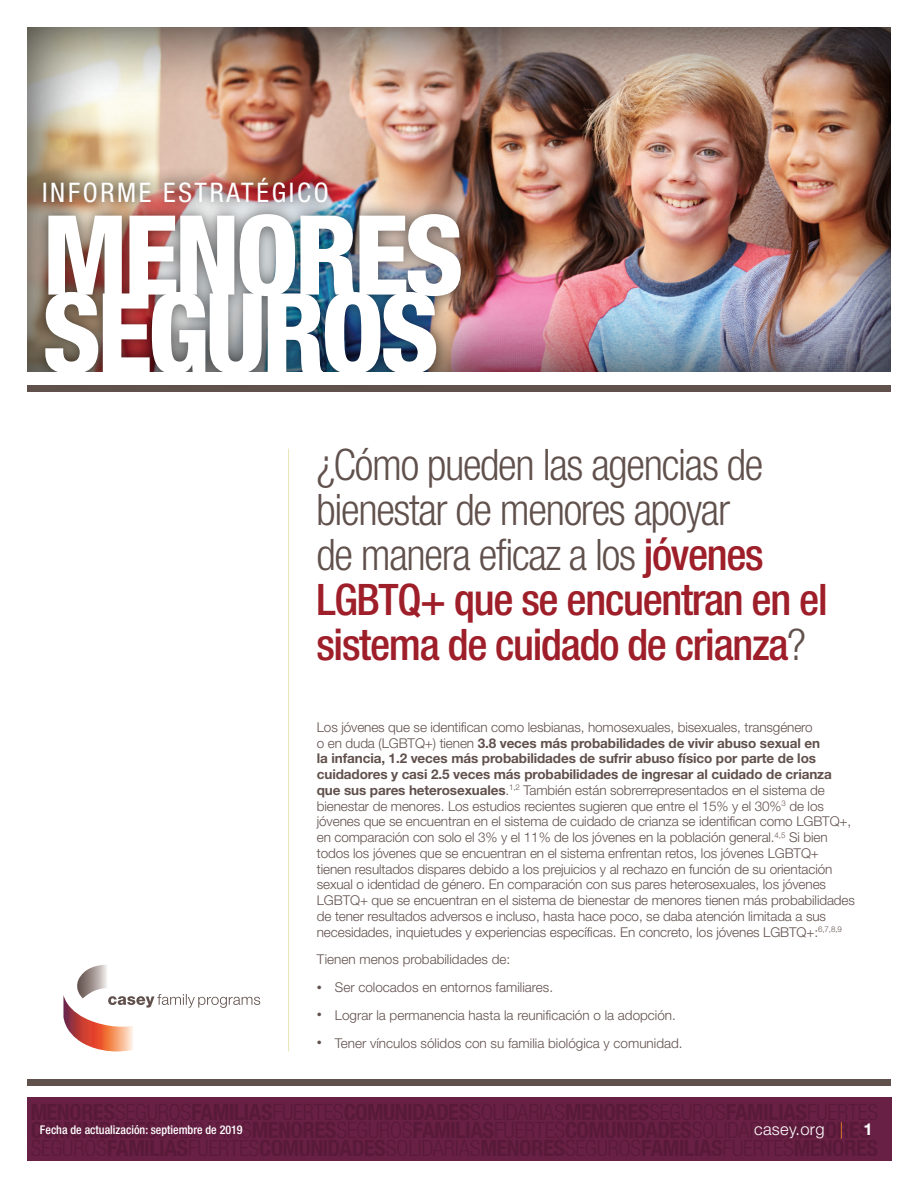
<style>
.page{position:relative;width:918px;height:1188px;background:#fff}
.page>*{position:absolute;margin:0;border:0;box-sizing:border-box;transform-origin:0 0}
.t1{font:800 condensed 110.55px/77.8px "Helvetica Neue LT Std";letter-spacing:-.04em;color:#fff}
.body{font:300 condensed 43.5px/45px "Helvetica Neue LT Std";letter-spacing:-.03em;color:#61514d}
.t2{font:condensed 27px "Helvetica Neue LT Std";letter-spacing:.1em;color:#fff}
.t3{font:300 16.5px "Helvetica Neue LT Std";letter-spacing:.02em;color:#fff}
.body-2{font:300 13.5px/15.8px "Helvetica Neue LT Std";letter-spacing:-.01em;color:#61514d}
.t4{font:500 condensed 12px "Helvetica Neue LT Std";color:#fff}
.s1{font-weight:500;color:#9e1f29}
.s2{font-weight:700}
.s3{font-size:10.2px}
.s4{color:#f18a21}
</style>
<div class="page">
<div style="left:27px;top:1098px;width:864px;height:63px;background:#692045"></div>
<div style="left:27px;top:1079px;width:864px;height:7px;background:#61514d"></div>
<div style="left:26px;top:27px;width:865px;height:347px;background:#000;opacity:.75"></div>
<div style="left:27px;top:385px;width:864px;height:7px;background:#61514d"></div>
<hr style="left:288px;top:449px;width:1px;height:602px;background:#e9e7b7">
<svg style="left:63px;top:965px;width:197px;height:87px"></svg>
<div style="left:28px;top:163px;width:448px;height:227px;background:#000;opacity:.6"></div>
<div style="left:27px;top:373px;width:864px;height:12px;background:#fff"></div>
<p class="t2" style="left:42px;top:177px;width:288px">INFORME ESTRATÉGICO</p>
<p class="t1" style="left:42px;top:214px;width:423px">MENORES<br>SEGUROS</p>
<p class="body" style="left:316px;top:442px;width:513px">¿Cómo pueden las agencias de bienestar de menores apoyar<br>de manera eficaz a los <span class="s1">jóvenes<br>LGBTQ+ que se encuentran en el sistema de cuidado de crianza</span>?</p>
<p class="t4" style="left:40px;top:1122px;width:204px">Fecha de actualización: septiembre de 2019</p>
<p class="body-2" style="left:317px;top:719px;width:540px">Los jóvenes que se identifican como lesbianas, homosexuales, bisexuales, transgénero<br>o en duda (LGBTQ+) tienen <span class="s2">3.8 veces más probabilidades de vivir abuso sexual en<br>la infancia, 1.2 veces más probabilidades de sufrir abuso físico por parte de los cuidadores y casi 2.5 veces más probabilidades de ingresar al cuidado de crianza que sus pares heterosexuales</span>.<sup>1,2</sup> También están sobrerrepresentados en el sistema de bienestar de menores. Los estudios recientes sugieren que entre el 15% y el 30%<sup>3</sup> de los jóvenes que se encuentran en el sistema de cuidado de crianza se identifican como LGBTQ+, en comparación con solo el 3% y el 11% de los jóvenes en la población general.<sup>4,5</sup> Si bien todos los jóvenes que se encuentran en el sistema enfrentan retos, los jóvenes LGBTQ+ tienen resultados dispares debido a los prejuicios y al rechazo en función de su orientación sexual o identidad de género. En comparación con sus pares heterosexuales, los jóvenes LGBTQ+ que se encuentran en el sistema de bienestar de menores tienen más probabilidades de tener resultados adversos e incluso, hasta hace poco, se daba atención limitada a sus necesidades, inquietudes y experiencias específicas. En concreto, los jóvenes LGBTQ+:<sup>6,7,8,9</sup></p>
<p class="body-2" style="left:317px;top:951px;width:195px">Tienen menos probabilidades de:</p>
<p class="body-2" style="left:317px;top:979px;width:238px"><span class="s3">•</span> Ser colocados en entornos familiares.</p>
<p class="body-2" style="left:317px;top:1007px;width:361px"><span class="s3">•</span> Lograr la permanencia hasta la reunificación o la adopción.</p>
<p class="body-2" style="left:317px;top:1035px;width:367px"><span class="s3">•</span> Tener vínculos sólidos con su familia biológica y comunidad.</p>
<p class="t3" style="left:754px;top:1119px;width:120px">casey.org <span class="s4">|</span> <span class="s2">1</span></p>
</div>
